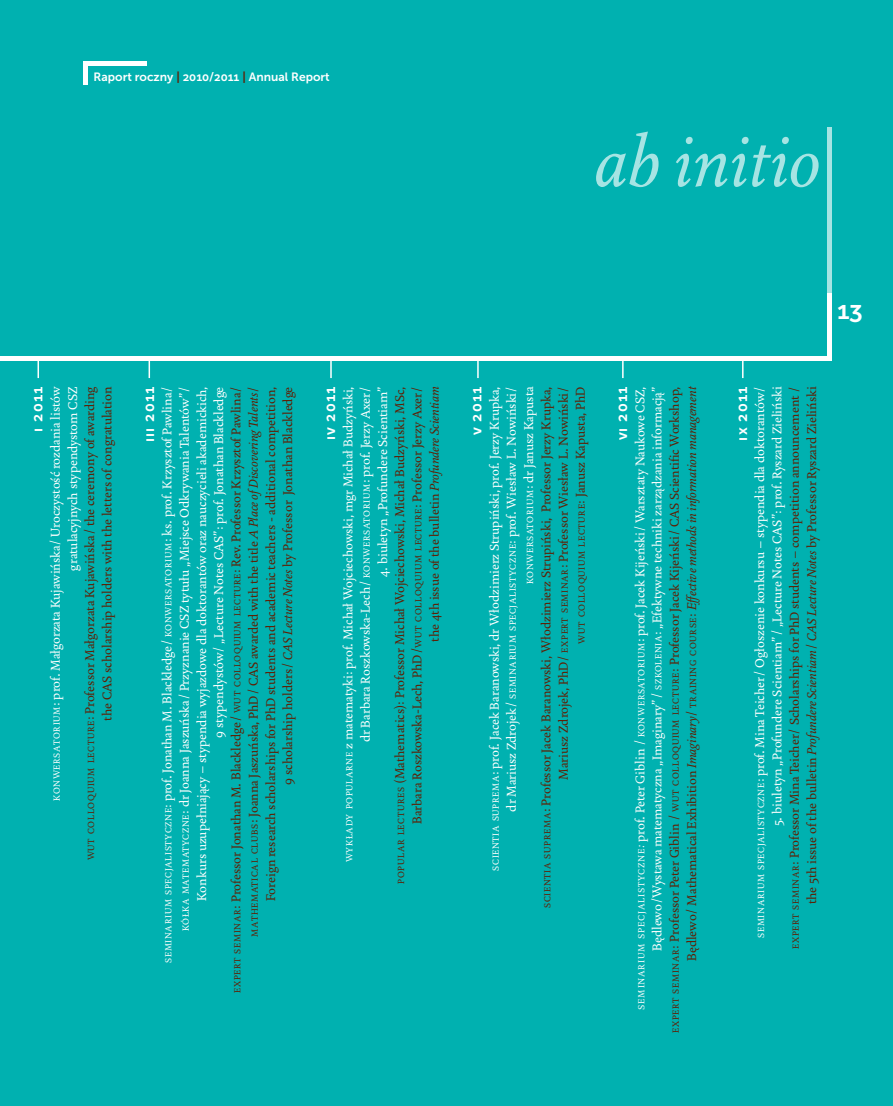
<style>
.page{position:relative;width:893px;height:1106px;background:#00b1b0}
.page>*{position:absolute;margin:0;border:0;box-sizing:border-box;transform-origin:0 0}
.t1{font:italic 84px "Augustin";color:#a6e4e3}
.t2{font:25.5px "Museo Sans 700";color:#fff}
.t3{font:15px/17.2px "Augustin";color:#fff;text-align:right}
.t4{font:15px/17.2px "Augustin";color:#601d02;text-align:right}
.t5{font:15px "Museo Sans 700";letter-spacing:.075em;color:#fff}
.t6{font:12px "Museo Sans 700";color:#fff}
.t7{font:10.5px "Augustin";letter-spacing:.07em;color:#601d02}
.s1{color:#601d02}
.s2{font-size:10.5px}
.s3{font-size:10.5px;color:#601d02}
.s4{font-style:italic;color:#601d02}
.s5{font-size:15px}
.s6{font-family:"Augustin Small Caps";font-size:10.5px}
.s7{font-style:italic}
.s8{color:#fff}
.s9{font-size:10.5px;color:#fff}
</style>
<div class="page">
<hr style="left:827px;top:293px;width:4px;height:63px;background:#fff">
<hr style="left:83px;top:64px;width:4px;height:21px;background:#fff">
<hr style="left:83px;top:62px;width:64px;height:4px;background:#fff">
<hr style="left:827px;top:128px;width:4px;height:165px;background:#a6e4e3">
<div style="left:0;top:356px;width:831px;height:5px;background:#fff"></div>
<svg style="left:38px;top:361px;width:1px;height:17px"></svg>
<hr style="left:622px;top:358px;width:2px;height:20px;background:#fff">
<svg style="left:149px;top:361px;width:1px;height:17px"></svg>
<hr style="left:330px;top:358px;width:2px;height:20px;background:#fff">
<svg style="left:742px;top:361px;width:1px;height:17px"></svg>
<hr style="left:477px;top:358px;width:2px;height:20px;background:#fff">
<p class="t6" style="left:94px;top:70px;width:238px">Raport roczny <span class="s1">|</span> 2010/2011 <span class="s1">|</span> Annual Report</p>
<h1 class="t1" style="left:594px;top:122px;width:228px">ab initio</h1>
<h2 class="t2" style="left:837px;top:296px;width:27px">13</h2>
<p class="t5" style="left:141px;top:442px;width:57px;rotate:-90deg">ııı 2011</p>
<p class="t3" style="left:159px;top:992px;width:608px;rotate:-90deg"><span class="s2">seminarium specjalistyczne</span>: prof. Jonathan M. Blackledge/ <span class="s2">konwersatorium</span>: ks. prof. Krzysztof Pawlina/ <span class="s2">kółka matematyczne</span>: dr Joanna Jaszuńska/ Przyznanie CSZ tytułu „Miejsce Odkrywania Talentów”/<br>Konkurs uzupełniający – stypendia wyjazdowe dla doktorantów oraz nauczycieli akademickich,<br>9 stypendystów/ „Lecture Notes CAS”: prof. Jonathan Blackledge<br><span class="s3">expert seminar</span><span class="s1">: Professor Jonathan M. Blackledge/</span> <span class="s3">wut colloquium lecture</span><span class="s1">: Rev. Professor Krzysztof Pawlina/ </span><span class="s3">mathematical clubs</span><span class="s1">: Joanna Jaszuńska, PhD/ CAS awarded with the title</span> <span class="s4">A Place ofDiscovering Talents</span><span class="s1">/<br>Foreign research scholarships for PhD students and academic teachers - additional competition,<br>9 scholarship holders/</span> <span class="s4">CAS Lecture Notes</span> <span class="s1">by Professor Jonathan Blackledge</span></p>
<p class="t5" style="left:468px;top:435px;width:50px;rotate:-90deg">v 2011</p>
<p class="t3" style="left:486px;top:907px;width:523px;rotate:-90deg"><span class="s2">scientia suprema</span>: prof. Jacek Baranowski, dr Włodzimierz Strupiński, prof. Jerzy Krupka,<br>dr Mariusz Zdrojek/ <span class="s2">seminarium specjalistyczne</span>: prof. Wiesław L. Nowiński/ <span class="s2">konwersatorium</span>: dr Janusz Kapusta<br><span class="s3">scientia suprema</span><span class="s1">: Professor Jacek Baranowski, Włodzimierz Strupiński, Professor Jerzy Krupka, Mariusz Zdrojek, PhD/</span> <span class="s3">expert seminar</span><span class="s1">: Professor Wiesław L. Nowiński/</span></p>
<p class="t7" style="left:577px;top:643px;width:259px;rotate:-90deg">wut colloquium lecture<span class="s5">: Janusz Kapusta, PhD</span></p>
<p class="t5" style="left:614px;top:440px;width:55px;rotate:-90deg">vı 2011</p>
<p class="t3" style="left:632px;top:1033px;width:648px;rotate:-90deg"><span class="s6">seminarium specjalistyczne</span><span class="s7">:</span> prof. Peter Giblin / <span class="s2">konwersatorium</span>: prof. Jacek Kijeński/ Warsztaty Naukowe CSZ, Będlewo/Wystawa matematyczna „Imaginary”/ <span class="s2">szkolenia</span>: „Efektywne techniki zarządzania informacją”<br><span class="s3">expert seminar</span><span class="s1">:</span> <span class="s1">Professor Peter Giblin /</span> <span class="s3">wut colloquium lecture</span><span class="s1">:</span> <span class="s1">Professor Jacek Kijeński/ CAS Scientific Workshop, Będlewo/ Mathematical Exhibition</span> <span class="s4">Imaginary</span><span class="s1">/</span> <span class="s3">training course</span><span class="s1">:</span> <span class="s4">Effective methods in information management</span></p>
<p class="t5" style="left:733px;top:440px;width:55px;rotate:-90deg">ıx 2011</p>
<p class="t3" style="left:752px;top:937px;width:553px;rotate:-90deg"><span class="s2">seminarium specjalistyczne</span>: prof. Mina Teicher/ Ogłoszenie konkursu – stypendia dla doktorantów/</p>
<p class="t4" style="left:769px;top:949px;width:564px;rotate:-90deg"><span class="s8">5. biuletyn „Profundere Scientiam”/ „Lecture Notes CAS”: prof. Ryszard Zieliński<br></span><span class="s2">expert seminar</span>: Professor Mina Teicher/ Scholarships for PhD students – competition announcement / the 5th issue of the bulletin <span class="s7">Profundere Scientiam</span>/ <span class="s7">CAS Lecture Notes</span> by Professor Ryszard Zieliński</p>
<p class="t5" style="left:29px;top:431px;width:46px;rotate:-90deg">ı 2011</p>
<p class="t4" style="left:47px;top:860px;width:476px;rotate:-90deg"><span class="s9">konwersatorium</span><span class="s8">: prof. Małgorzata Kujawińska/ Uroczystość rozdania listów gratulacyjnych stypendystom CSZ<br></span><span class="s2">wut colloquium lecture</span>: Professor Małgorzata Kujawińska/ the ceremony of awarding the CAS scholarship holders with the letters of congratulation</p>
<p class="t5" style="left:322px;top:440px;width:55px;rotate:-90deg">ıv 2011</p>
<p class="t3" style="left:340px;top:862px;width:477px;rotate:-90deg"><span class="s2">wykłady popularne</span> z matematyki: prof. Michał Wojciechowski, mgr Michał Budzyński, dr Barbara Roszkowska-Lech/ <span class="s2">konwersatorium</span>: prof. Jerzy Axer/</p>
<p class="t4" style="left:374px;top:883px;width:499px;rotate:-90deg"><span class="s8">4. biuletyn „Profundere Scientiam”<br></span><span class="s2">popular lectures</span> (Mathematics): Professor Michał Wojciechowski, Michał Budzyński, MSc, Barbara Roszkowska-Lech, PhD/<span class="s2">wut colloquium lecture</span>: Professor Jerzy Axer/<br>the 4th issue of the bulletin <span class="s7">Profundere Scientiam</span></p>
</div>
